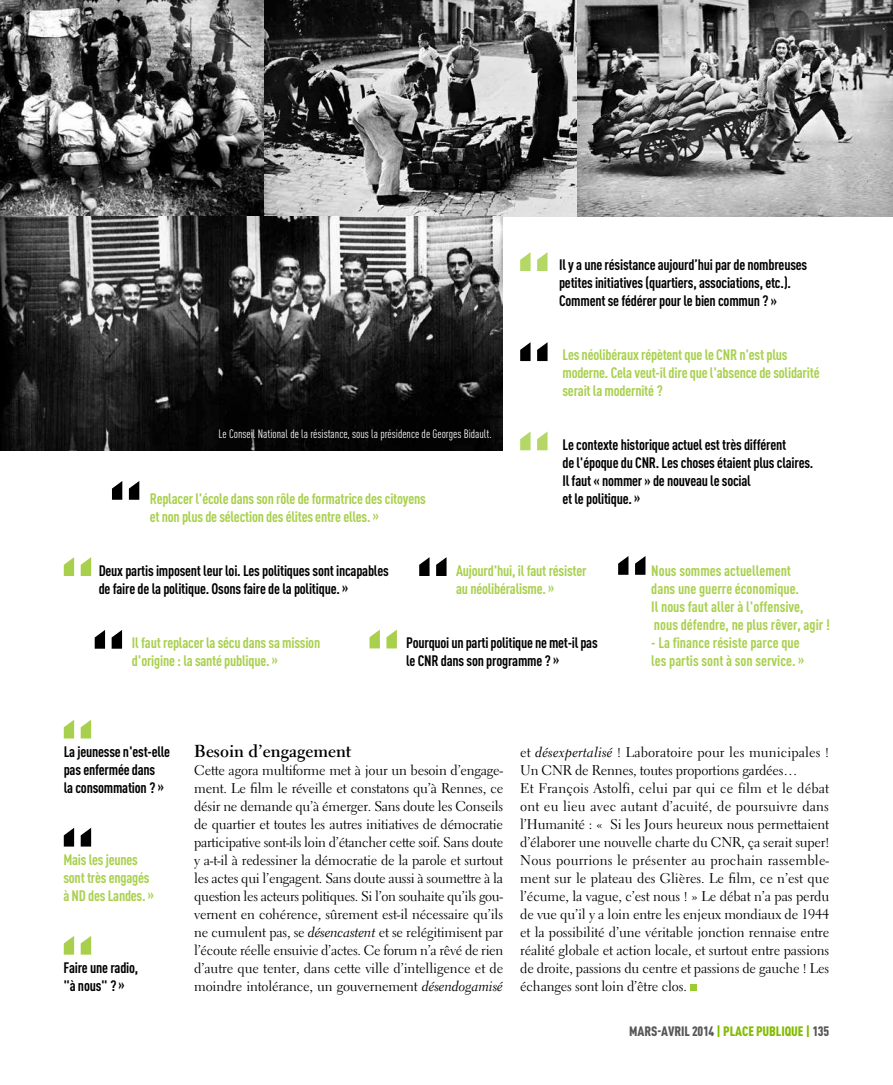
<style>
.page{position:relative;width:893px;height:1085px;background:#fff}
.page>*{position:absolute;margin:0;border:0;box-sizing:border-box;transform-origin:0 0}
.t1{font:700 17.25px "Electra LT Std";color:#000}
.t2{font:700 condensed 15px/18px "DINOT";letter-spacing:-.015em;color:#a8d04d}
.t3{font:700 condensed 15px/18px "DINOT";letter-spacing:-.015em;color:#000}
.t4{font:14.1px/18px "Electra LT Std";letter-spacing:-.01em;color:#000;text-align:justify}
.t5{font:900 condensed 13.5px "DINOT";letter-spacing:-.005em;color:#58585a}
.t6{font:condensed 12px "DINOT";color:#fff}
.s1{font-family:"Electra LT Std Cursive"}
.s2{color:#82bc00}
</style>
<div class="page">
<svg style="left:690px;top:984px;width:6px;height:6px"></svg>
<img style="left:0;top:0;width:893px;height:216px">
<svg style="left:520px;top:252px;width:28px;height:19px"></svg>
<svg style="left:520px;top:431px;width:28px;height:19px"></svg>
<svg style="left:520px;top:342px;width:28px;height:19px"></svg>
<svg style="left:64px;top:720px;width:27px;height:18px"></svg>
<svg style="left:64px;top:828px;width:27px;height:18px"></svg>
<svg style="left:618px;top:556px;width:27px;height:18px"></svg>
<svg style="left:112px;top:481px;width:27px;height:18px"></svg>
<svg style="left:95px;top:630px;width:27px;height:18px"></svg>
<svg style="left:64px;top:936px;width:27px;height:18px"></svg>
<img style="left:0;top:216px;width:503px;height:235px">
<svg style="left:419px;top:557px;width:28px;height:19px"></svg>
<svg style="left:64px;top:557px;width:27px;height:19px"></svg>
<svg style="left:369px;top:629px;width:28px;height:19px"></svg>
<p class="t3" style="left:559px;top:255px;width:250px">Il y a une résistance aujourd’hui par de nombreuses petites initiatives (quartiers, associations, etc.).<br>Comment se fédérer pour le bien commun ? »</p>
<p class="t6" style="left:218px;top:426px;width:275px">Le Conseil National de la résistance, sous la présidence de Georges Bidault.</p>
<p class="t2" style="left:562px;top:345px;width:259px">Les néolibéraux répètent que le CNR n'est plus moderne. Cela veut-il dire que l'absence de solidarité serait la modernité ?</p>
<p class="t3" style="left:562px;top:435px;width:252px">Le contexte historique actuel est très différent<br>de l'époque du CNR. Les choses étaient plus claires.<br>Il faut « nommer » de nouveau le social</p>
<p class="t2" style="left:150px;top:489px;width:278px">Replacer l'école dans son rôle de formatrice des citoyens</p>
<p class="t3" style="left:562px;top:489px;width:79px">et le politique. »</p>
<p class="t2" style="left:150px;top:507px;width:231px">et non plus de sélection des élites entre elles. »</p>
<p class="t3" style="left:99px;top:561px;width:292px">Deux partis imposent leur loi. Les politiques sont incapables de faire de la politique. Osons faire de la politique. »</p>
<p class="t2" style="left:132px;top:633px;width:190px">Il faut replacer la sécu dans sa mission d'origine : la santé publique. »</p>
<p class="t2" style="left:456px;top:561px;width:132px">Aujourd'hui, il faut résister au néolibéralisme. »</p>
<p class="t3" style="left:406px;top:633px;width:193px">Pourquoi un parti politique ne met-il pas le CNR dans son programme ? »</p>
<p class="t2" style="left:651px;top:561px;width:180px">Nous sommes actuellement<br>dans une guerre économique.<br>Il nous faut aller à l'offensive, nous défendre, ne plus rêver, agir !</p>
<p class="t2" style="left:651px;top:633px;width:155px">- La finance résiste parce que les partis sont à son service. »</p>
<p class="t3" style="left:64px;top:741px;width:108px">La jeunesse n'est-elle pas enfermée dans<br>la consommation ? »</p>
<p class="t2" style="left:63px;top:849px;width:92px">Mais les jeunes sont très engagés à ND des Landes. »</p>
<p class="t3" style="left:63px;top:957px;width:76px">Faire une radio, "à nous" ? »</p>
<p class="t1" style="left:194px;top:739px;width:159px">Besoin d’engagement</p>
<p class="t4" style="left:194px;top:760px;width:311px">Cette agora multiforme met à jour un besoin d’engage&shy;ment. Le film le réveille et constatons qu’à Rennes, ce désir ne demande qu’à émerger. Sans doute les Conseils de quartier et toutes les autres initiatives de démocratie participative sont-ils loin d’étancher cette soif. Sans doute y a-t-il à redessiner la démocratie de la parole et surtout les actes qui l’engagent. Sans doute aussi à soumettre à la question les acteurs politiques. Si l’on souhaite qu’ils gou&shy;vernent en cohérence, sûrement est-il nécessaire qu’ils ne cumulent pas, se <span class="s1">désencastent</span> et se relégitimisent par l’écoute réelle ensuivie d’actes. Ce forum n’a rêvé de rien d’autre que tenter, dans cette ville d’intelligence et de moindre intolérance, un gouvernement <span class="s1">désendogamisé</span></p>
<p class="t4" style="left:520px;top:742px;width:311px;text-align:left">et <span class="s1">désexpertalisé</span> ! Laboratoire pour les municipales !<br>Un CNR de Rennes, toutes proportions gardées…<br>Et François Astolfi, celui par qui ce film et le débat ont eu lieu avec autant d’acuité, de poursuivre dans l’Humanité : « Si les Jours heureux nous permettaient d’élaborer une nouvelle charte du CNR, ça serait super!<br>Nous pourrions le présenter au prochain rassemble&shy;ment sur le plateau des Glières. Le film, ce n’est que l’écume, la vague, c’est nous ! » Le débat n’a pas perdu de vue qu’il y a loin entre les enjeux mondiaux de 1944 et la possibilité d’une véritable jonction rennaise entre réalité globale et action locale, et surtout entre passions de droite, passions du centre et passions de gauche ! Les échanges sont loin d’être clos.</p>
<p class="t5" style="left:629px;top:1022px;width:201px">MARS-AVRIL 2014 <span class="s2">| PLACE PUBLIQUE |</span> 135</p>
</div>
